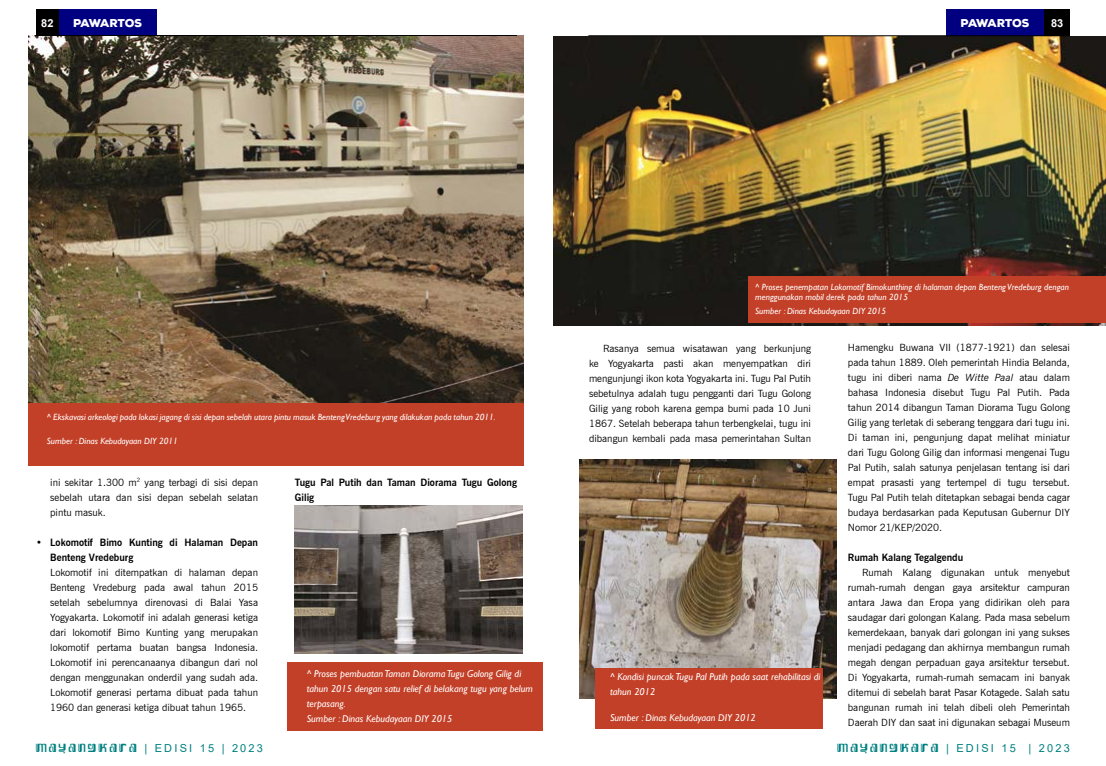
<style>
.page{position:relative;width:1106px;height:766px;background:#fff}
.page>*{position:absolute;margin:0;border:0;box-sizing:border-box;transform-origin:0 0}
.t1{font:11px "Arial";letter-spacing:.2em;color:#008080}
.t2{font:900 11px "Nexa Rust Sans";letter-spacing:-.04em;color:#fff}
.t3{font:700 11px "Arial";color:#fff}
.t4{font:10px/15px "News Gothic BT";color:#000;text-align:justify}
.t5{font:italic 10px/15px "Gill Sans";color:#fff}
.t6{font:700 10px/15px "News Gothic BT";color:#000}
.t7{font:italic 9px/10.8px "Gill Sans";color:#fff}
.s1{font-style:italic}
.s2{font-family:"Kemasyuran Jawa"}
</style>
<div class="page">
<div style="left:287px;top:661px;width:255px;height:69px;background:#c34028"></div>
<img style="left:553px;top:36px;width:553px;height:289px">
<div style="left:748px;top:276px;width:358px;height:47px;background:#c34028"></div>
<img style="left:29px;top:35px;width:495px;height:368px">
<div style="left:29px;top:403px;width:495px;height:62px;background:#c34028"></div>
<img style="left:295px;top:505px;width:227px;height:148px">
<img style="left:579px;top:459px;width:257px;height:239px">
<div style="left:595px;top:667px;width:227px;height:61px;background:#c34028"></div>
<div style="left:946px;top:9px;width:98px;height:26px;background:#000080"></div>
<div style="left:59px;top:9px;width:98px;height:26px;background:#000080"></div>
<div style="left:36px;top:9px;width:23px;height:27px;background:#000"></div>
<hr style="left:36px;top:35px;width:481px;height:1px;background:#000">
<div style="left:1044px;top:9px;width:26px;height:27px;background:#000"></div>
<hr style="left:588px;top:35px;width:482px;height:1px;background:#000">
<p class="t3" style="left:41px;top:16px;width:14px">82</p>
<p class="t2" style="left:74px;top:15px;width:70px">PAWARTOS</p>
<p class="t2" style="left:961px;top:15px;width:70px">PAWARTOS</p>
<p class="t3" style="left:1051px;top:16px;width:14px">83</p>
<p class="t7" style="left:755px;top:281px;width:315px">^ Proses penempatan Lokomotif Bimokunthing di halaman depan Benteng Vredeburg dengan menggunakan mobil derek pada tahun 2015</p>
<p class="t7" style="left:755px;top:305px;width:133px">Sumber : Dinas Kebudayaan DIY 2015</p>
<p class="t7" style="left:47px;top:412px;width:450px">^ Ekskavasi arkeologi pada lokasi jagang di sisi depan sebelah utara pintu masuk Benteng Vredeburg yang dilakukan pada tahun 2011.</p>
<p class="t7" style="left:47px;top:436px;width:133px">Sumber : Dinas Kebudayaan DIY 2011</p>
<p class="t4" style="left:589px;top:341px;width:223px;text-indent:14px">Rasanya semua wisatawan yang berkunjung ke Yogyakarta pasti akan menyempatkan diri mengunjungi ikon kota Yogyakarta ini. Tugu Pal Putih sebetulnya adalah tugu pengganti dari Tugu Golong Gilig yang roboh karena gempa bumi pada 10 Juni 1867. Setelah beberapa tahun terbengkelai, tugu ini dibangun kembali pada masa pemerintahan Sultan</p>
<p class="t4" style="left:50px;top:474px;width:209px">ini sekitar 1.300 m<sup>2</sup> yang terbagi di sisi depan sebelah utara dan sisi depan sebelah selatan pintu masuk.</p>
<p class="t6" style="left:50px;top:534px;width:209px;text-indent:-14px">• Lokomotif Bimo Kunting di Halaman Depan<br>Benteng Vredeburg</p>
<p class="t4" style="left:50px;top:564px;width:209px">Lokomotif ini ditempatkan di halaman depan Benteng Vredeburg pada awal tahun 2015 setelah sebelumnya direnovasi di Balai Yasa Yogyakarta. Lokomotif ini adalah generasi ketiga dari lokomotif Bimo Kunting yang merupakan lokomotif pertama buatan bangsa Indonesia.<br>Lokomotif ini perencanaanya dibangun dari nol dengan menggunakan onderdil yang sudah ada.<br>Lokomotif generasi pertama dibuat pada tahun 1960 dan generasi ketiga dibuat tahun 1965.</p>
<p class="t6" style="left:295px;top:474px;width:223px">Tugu Pal Putih dan Taman Diorama Tugu Golong<br>Gilig</p>
<p class="t5" style="left:307px;top:666px;width:227px">^ Proses pembuatan Taman Diorama Tugu Golong Gilig di tahun 2015 dengan satu relief di belakang tugu yang belum terpasang.<br>Sumber : Dinas Kebudayaan DIY 2015</p>
<p class="t5" style="left:610px;top:669px;width:212px">^ Kondisi puncak Tugu Pal Putih pada saat rehabilitasi di tahun 2012</p>
<p class="t5" style="left:610px;top:709px;width:147px">Sumber : Dinas Kebudayaan DIY 2012</p>
<p class="t4" style="left:848px;top:339px;width:223px">Hamengku Buwana VII (1877-1921) dan selesai pada tahun 1889. Oleh pemerintah Hindia Belanda, tugu ini diberi nama <span class="s1">De Witte Paal</span> atau dalam bahasa Indonesia disebut Tugu Pal Putih. Pada tahun 2014 dibangun Taman Diorama Tugu Golong Gilig yang terletak di seberang tenggara dari tugu ini.<br>Di taman ini, pengunjung dapat melihat miniatur dari Tugu Golong Gilig dan informasi mengenai Tugu Pal Putih, salah satunya penjelasan tentang isi dari empat prasasti yang tertempel di tugu tersebut.<br>Tugu Pal Putih telah ditetapkan sebagai benda cagar budaya berdasarkan pada Keputusan Gubernur DIY Nomor 21/KEP/2020.</p>
<p class="t6" style="left:848px;top:549px;width:117px">Rumah Kalang Tegalgendu</p>
<p class="t4" style="left:848px;top:564px;width:223px;text-indent:14px">Rumah Kalang digunakan untuk menyebut rumah-rumah dengan gaya arsitektur campuran antara Jawa dan Eropa yang didirikan oleh para saudagar dari golongan Kalang. Pada masa sebelum kemerdekaan, banyak dari golongan ini yang sukses menjadi pedagang dan akhirnya membangun rumah megah dengan perpaduan gaya arsitektur tersebut.<br>Di Yogyakarta, rumah-rumah semacam ini banyak ditemui di sebelah barat Pasar Kotagede. Salah satu bangunan rumah ini telah dibeli oleh Pemerintah Daerah DIY dan saat ini digunakan sebagai Museum</p>
<p class="t1" style="left:36px;top:740px;width:228px"><span class="s2">MAYANGKARA</span> | EDISI 15 | 2023</p>
<p class="t1" style="left:837px;top:740px;width:234px"><span class="s2">MAYANGKARA</span> | EDISI 15 | 2023</p>
</div>
